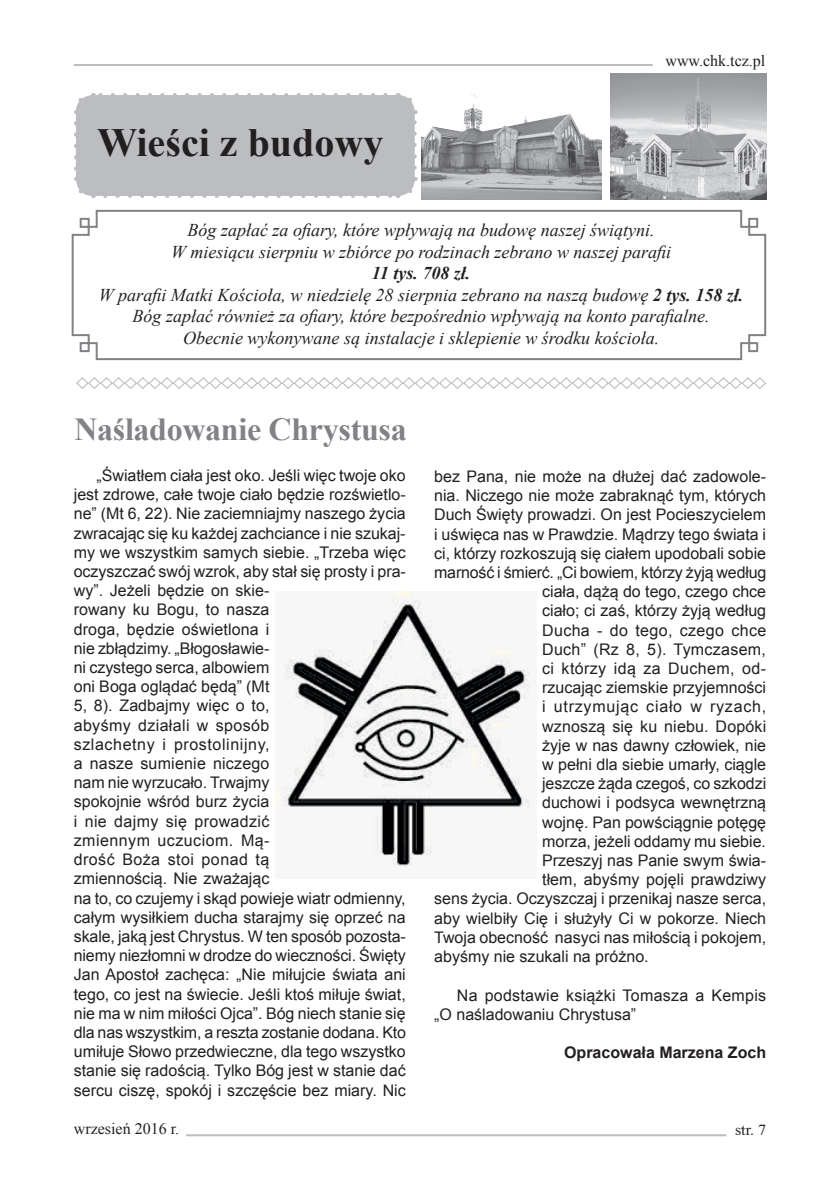
<style>
.page{position:relative;width:840px;height:1191px;background:#fff}
.page>*{position:absolute;margin:0;border:0;box-sizing:border-box;transform-origin:0 0}
.t1{font:700 40px "Times New Roman";color:#231f20}
.t2{font:700 32px "Times New Roman";letter-spacing:-.01em;color:#808285}
.t3{font:italic 18px/21.6px "Times New Roman";color:#231f20;text-align:center}
.t4{font:16px/19.2px "Arial";color:#231f20}
.t5{font:16px "Arial";letter-spacing:.02em;color:#231f20}
.t6{font:16px "Times New Roman";color:#231f20}
.t7{font:16px "Arial";letter-spacing:.045em;color:#231f20}
.t8{font:16px "Arial";letter-spacing:.025em;color:#231f20}
.t9{font:700 16px "Arial";color:#231f20}
.t10{font:16px "Times New Roman PL";color:#231f20}
.s1{font-weight:700}
</style>
<div class="page">
<hr style="left:74px;top:64px;width:578px;height:2px;background:#bcbdc0">
<hr style="left:186px;top:1134px;width:540px;height:2px;background:#bcbdc0">
<div style="left:76px;top:95px;width:338px;height:101px;background:#bcbdc0;border-radius:17px"></div>
<svg style="left:105px;top:196px;width:286px;height:2px"></svg>
<svg style="left:74px;top:96px;width:12px;height:18px"></svg>
<svg style="left:74px;top:123px;width:20px;height:75px"></svg>
<svg style="left:404px;top:177px;width:14px;height:18px"></svg>
<svg style="left:397px;top:93px;width:19px;height:75px"></svg>
<svg style="left:93px;top:93px;width:292px;height:2px"></svg>
<svg style="left:71px;top:209px;width:695px;height:152px"></svg>
<svg style="left:76px;top:377px;width:690px;height:12px"></svg>
<img style="left:610px;top:74px;width:155px;height:125px">
<img style="left:421px;top:94px;width:180px;height:105px">
<img style="left:275px;top:591px;width:255px;height:275px">
<h1 class="t1" style="left:97px;top:114px;width:287px">Wieści z budowy</h1>
<p class="t6" style="left:665px;top:50px;width:101px">www.chk.tcz.pl</p>
<p class="t3" style="left:171px;top:219px;width:501px">Bóg zapłać za ofiary, które wpływają na budowę naszej świątyni.<br>W miesiącu sierpniu w zbiórce po rodzinach zebrano w naszej parafii</p>
<p class="t3" style="left:99px;top:262px;width:645px"><span class="s1">11 tys. 708 zł.<br></span>W parafii Matki Kościoła, w niedzielę 28 sierpnia zebrano na naszą budowę <span class="s1">2 tys. 158 zł.<br></span>Bóg zapłać również za ofiary, które bezpośrednio wpływają na konto parafialne.<br>Obecnie wykonywane są instalacje i sklepienie w środku kościoła.</p>
<h2 class="t2" style="left:74px;top:407px;width:333px">Naśladowanie Chrystusa</h2>
<p class="t4" style="left:74px;top:466px;width:333px;text-indent:23px">„Światłem ciała jest oko. Jeśli więc twoje oko jest zdrowe, całe twoje ciało będzie rozświetlo&shy;ne” (Mt 6, 22). Nie zaciemniajmy naszego życia zwracając się ku każdej zachciance i nie szukaj&shy;my we wszystkim samych siebie. „Trzeba więc oczyszczać swój wzrok, aby stał się prosty i pra&shy;wy”. Jeżeli będzie on skie-<br>rowany ku Bogu, to nasza<br>droga, będzie oświetlona i<br>nie zbłądzimy. „Błogosławie-<br>ni czystego serca, albowiem<br>oni Boga oglądać będą” (Mt<br>5, 8). Zadbajmy więc o to,<br>abyśmy działali w sposób<br>szlachetny i prostolinijny,<br>a nasze sumienie niczego<br>nam nie wyrzucało. Trwajmy<br>spokojnie wśród burz życia<br>i nie dajmy się prowadzić<br>zmiennym uczuciom. Mą-<br>drość Boża stoi ponad tą<br>zmiennością. Nie zważając<br>na to, co czujemy i skąd powieje wiatr odmienny, całym wysiłkiem ducha starajmy się oprzeć na skale, jaką jest Chrystus. W ten sposób pozosta&shy;niemy niezłomni w drodze do wieczności. Święty Jan Apostoł zachęca: „Nie miłujcie świata ani tego, co jest na świecie. Jeśli ktoś miłuje świat, nie ma w nim miłości Ojca”. Bóg niech stanie się dla nas wszystkim, a reszta zostanie dodana. Kto umiłuje Słowo przedwieczne, dla tego wszystko stanie się radością. Tylko Bóg jest w stanie dać sercu ciszę, spokój i szczęście bez miary. Nic</p>
<p class="t4" style="left:434px;top:467px;width:333px">bez Pana, nie może na dłużej dać zadowole-</p>
<p class="t4" style="left:434px;top:486px;width:333px">nia. Niczego nie może zabraknąć tym, których</p>
<p class="t4" style="left:434px;top:505px;width:333px">Duch Święty prowadzi. On jest Pocieszycielem</p>
<p class="t4" style="left:434px;top:524px;width:333px">i uświęca nas w Prawdzie. Mądrzy tego świata i</p>
<p class="t4" style="left:434px;top:543px;width:333px">ci, którzy rozkoszują się ciałem upodobali sobie</p>
<p class="t4" style="left:434px;top:563px;width:333px">marność i śmierć. „Ci bowiem, którzy żyją według</p>
<p class="t4" style="left:542px;top:582px;width:225px">ciała, dążą do tego, czego chce</p>
<p class="t4" style="left:542px;top:601px;width:225px">ciało; ci zaś, którzy żyją według</p>
<p class="t5" style="left:542px;top:619px;width:225px">Ducha - do tego, czego chce</p>
<p class="t5" style="left:542px;top:638px;width:225px">Duch” (Rz 8, 5). Tymczasem,</p>
<p class="t8" style="left:542px;top:658px;width:225px">ci którzy idą za Duchem, od-</p>
<p class="t4" style="left:542px;top:678px;width:225px">rzucając ziemskie przyjemności</p>
<p class="t7" style="left:542px;top:696px;width:225px">i utrzymując ciało w ryzach,</p>
<p class="t4" style="left:542px;top:716px;width:225px">wznoszą się ku niebu. Dopóki</p>
<p class="t4" style="left:542px;top:735px;width:225px">żyje w nas dawny człowiek, nie</p>
<p class="t4" style="left:542px;top:755px;width:225px">w pełni dla siebie umarły, ciągle</p>
<p class="t4" style="left:542px;top:774px;width:225px">jeszcze żąda czegoś, co szkodzi</p>
<p class="t4" style="left:542px;top:793px;width:225px">duchowi i podsyca wewnętrzną</p>
<p class="t4" style="left:542px;top:812px;width:225px">wojnę. Pan powściągnie potęgę</p>
<p class="t4" style="left:542px;top:831px;width:225px">morza, jeżeli oddamy mu siebie.</p>
<p class="t4" style="left:542px;top:851px;width:225px">Przeszyj nas Panie swym świa-</p>
<p class="t4" style="left:542px;top:870px;width:225px">tłem, abyśmy pojęli prawdziwy</p>
<p class="t4" style="left:434px;top:889px;width:333px">sens życia. Oczyszczaj i przenikaj nasze serca,</p>
<p class="t4" style="left:434px;top:908px;width:333px">aby wielbiły Cię i służyły Ci w pokorze. Niech</p>
<p class="t4" style="left:434px;top:927px;width:333px">Twoja obecność nasyci nas miłością i pokojem,</p>
<p class="t4" style="left:434px;top:947px;width:216px">abyśmy nie szukali na próżno.</p>
<p class="t4" style="left:434px;top:985px;width:333px;text-indent:23px">Na podstawie książki Tomasza a Kempis „O naśladowaniu Chrystusa”</p>
<p class="t9" style="left:564px;top:1041px;width:203px">Opracowała Marzena Zoch</p>
<p class="t6" style="left:74px;top:1118px;width:107px">wrzesień 2016 r.</p>
<p class="t10" style="left:734px;top:1120px;width:33px">str. 7</p>
</div>
